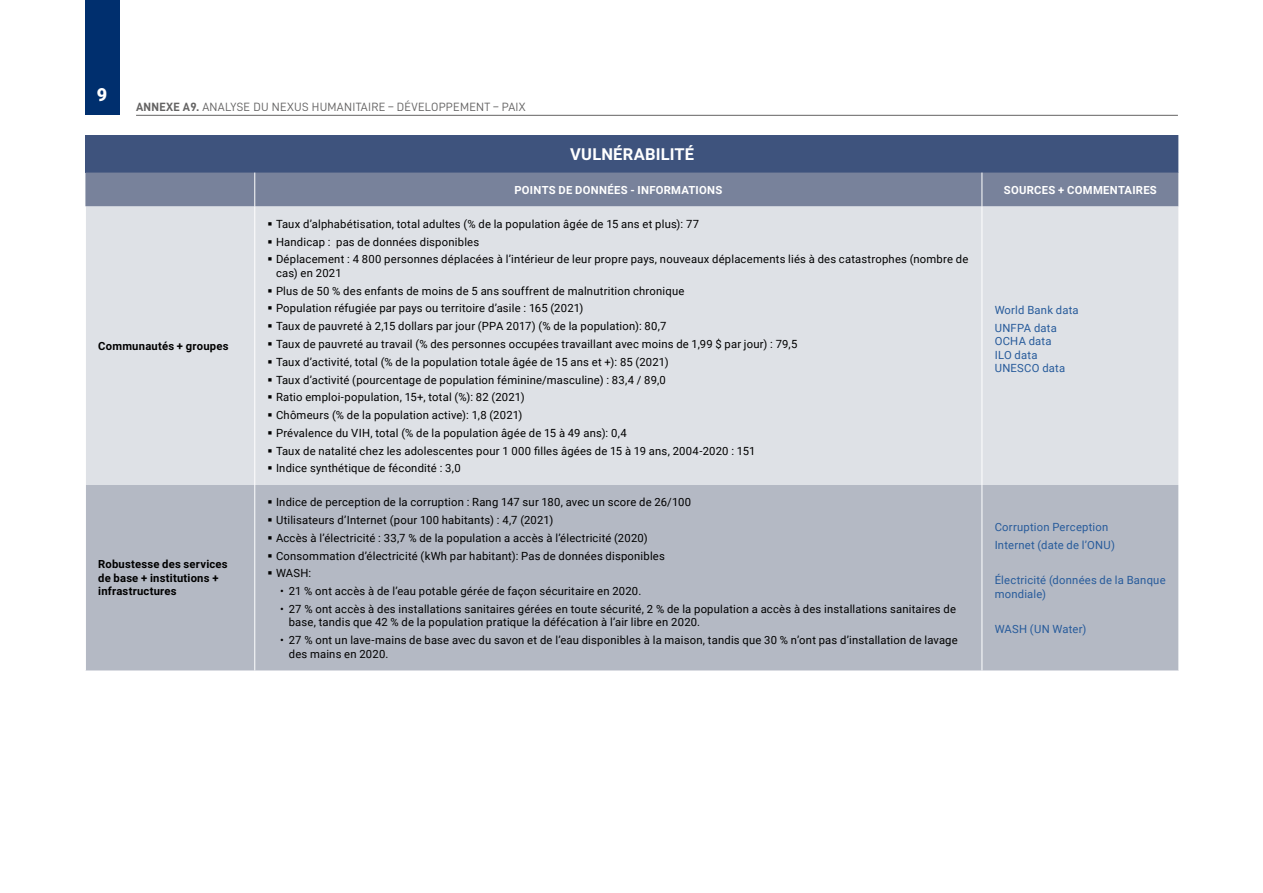
<style>
.page{position:relative;width:1263px;height:893px;background:#fff}
.page>*{position:absolute;margin:0;border:0;box-sizing:border-box;transform-origin:0 0}
.t1{font:900 18px "Roboto";color:#fff}
.t2{font:700 16.5px "Roboto";letter-spacing:.01em;color:#fff}
.t3{font:12px "D DIN";letter-spacing:.025em;color:#646363}
.t4{font:11.25px/13.5px "Roboto";letter-spacing:.015em;color:#000}
.t5{font:11.25px/13.5px "Roboto";letter-spacing:.02em;color:#275b9b}
.t6{font:700 11.25px/13.5px "Roboto";letter-spacing:.02em;color:#000}
.t7{font:700 11.25px "Roboto";letter-spacing:.025em;color:#fff}
.s1{font-family:"D DIN Bold"}
</style>
<div class="page">
<div style="left:85px;top:0;width:34px;height:115px;background:#002f6e"></div>
<hr style="left:136px;top:115px;width:1042px;height:1px;background:#646363">
<div style="left:85px;top:135px;width:1094px;height:38px;background:#3e537d"></div>
<div style="left:85px;top:173px;width:1093px;height:34px;background:#78829b"></div>
<div style="left:86px;top:207px;width:1092px;height:278px;background:#dee1e6"></div>
<div style="left:86px;top:485px;width:1092px;height:185px;background:#b4b9c4"></div>
<hr style="left:1178px;top:135px;width:1px;height:38px;background:#fff">
<hr style="left:254px;top:173px;width:1px;height:34px;background:#fff">
<hr style="left:981px;top:173px;width:1px;height:34px;background:#fff">
<hr style="left:254px;top:207px;width:1px;height:278px;background:#fff">
<hr style="left:981px;top:207px;width:1px;height:278px;background:#fff">
<hr style="left:254px;top:485px;width:1px;height:185px;background:#fff">
<hr style="left:981px;top:485px;width:1px;height:185px;background:#fff">
<h1 class="t1" style="left:97px;top:82px;width:12px">9</h1>
<p class="t3" style="left:136px;top:100px;width:391px"><span class="s1">ANNEXE A9.</span> ANALYSE DU NEXUS HUMANITAIRE – DÉVELOPPEMENT – PAIX</p>
<h2 class="t2" style="left:570px;top:142px;width:125px">VULNÉRABILITÉ</h2>
<p class="t7" style="left:514px;top:182px;width:209px">POINTS DE DONNÉES - INFORMATIONS</p>
<p class="t7" style="left:1004px;top:182px;width:154px">SOURCES + COMMENTAIRES</p>
<p class="t6" style="left:98px;top:339px;width:132px">Communautés + groupes</p>
<p class="t6" style="left:98px;top:557px;width:131px">Robustesse des services de base + institutions + infrastructures</p>
<p class="t4" style="left:267px;top:217px;width:433px">▪ Taux d’alphabétisation, total adultes (% de la population âgée de 15 ans et plus): 77</p>
<p class="t4" style="left:267px;top:235px;width:213px">▪ Handicap : pas de données disponibles</p>
<p class="t4" style="left:276px;top:252px;width:694px;text-indent:-9px">▪ Déplacement : 4 800 personnes déplacées à l’intérieur de leur propre pays, nouveaux déplacements liés à des catastrophes (nombre de cas) en 2021</p>
<p class="t4" style="left:267px;top:284px;width:418px">▪ Plus de 50 % des enfants de moins de 5 ans souffrent de malnutrition chronique</p>
<p class="t4" style="left:267px;top:301px;width:317px">▪ Population réfugiée par pays ou territoire d’asile : 165 (2021)</p>
<p class="t4" style="left:267px;top:319px;width:400px">▪ Taux de pauvreté à 2,15 dollars par jour (PPA 2017) (% de la population): 80,7</p>
<p class="t4" style="left:267px;top:337px;width:531px">▪ Taux de pauvreté au travail (% des personnes occupées travaillant avec moins de 1,99 $ par jour) : 79,5</p>
<p class="t4" style="left:267px;top:355px;width:403px">▪ Taux d’activité, total (% de la population totale âgée de 15 ans et +): 85 (2021)</p>
<p class="t4" style="left:267px;top:372px;width:400px">▪ Taux d’activité (pourcentage de population féminine/masculine) : 83,4 / 89,0</p>
<p class="t4" style="left:267px;top:390px;width:259px">▪ Ratio emploi-population, 15+, total (%): 82 (2021)</p>
<p class="t4" style="left:267px;top:408px;width:256px">▪ Chômeurs (% de la population active): 1,8 (2021)</p>
<p class="t4" style="left:267px;top:426px;width:361px">▪ Prévalence du VIH, total (% de la population âgée de 15 à 49 ans): 0,4</p>
<p class="t4" style="left:267px;top:443px;width:489px">▪ Taux de natalité chez les adolescentes pour 1 000 filles âgées de 15 à 19 ans, 2004-2020 : 151</p>
<p class="t4" style="left:267px;top:461px;width:195px">▪ Indice synthétique de fécondité : 3,0</p>
<p class="t4" style="left:267px;top:495px;width:425px">▪ Indice de perception de la corruption : Rang 147 sur 180, avec un score de 26/100</p>
<p class="t4" style="left:267px;top:513px;width:287px">▪ Utilisateurs d’Internet (pour 100 habitants) : 4,7 (2021)</p>
<p class="t4" style="left:267px;top:531px;width:382px">▪ Accès à l’électricité : 33,7 % de la population a accès à l’électricité (2020)</p>
<p class="t4" style="left:267px;top:549px;width:399px">▪ Consommation d’électricité (kWh par habitant): Pas de données disponibles</p>
<p class="t4" style="left:267px;top:566px;width:45px">▪ WASH:</p>
<p class="t4" style="left:280px;top:584px;width:362px">• 21 % ont accès à de l’eau potable gérée de façon sécuritaire en 2020.</p>
<p class="t4" style="left:289px;top:602px;width:669px;text-indent:-9px">• 27 % ont accès à des installations sanitaires gérées en toute sécurité, 2 % de la population a accès à des installations sanitaires de base, tandis que 42 % de la population pratique la défécation à l’air libre en 2020.</p>
<p class="t4" style="left:289px;top:633px;width:670px;text-indent:-9px">• 27 % ont un lave-mains de base avec du savon et de l’eau disponibles à la maison, tandis que 30 % n’ont pas d’installation de lavage des mains en 2020.</p>
<p class="t5" style="left:995px;top:301px;width:85px;line-height:17.7px">World Bank data<br>UNFPA data</p>
<p class="t5" style="left:995px;top:334px;width:72px">OCHA data<br>ILO data<br>UNESCO data</p>
<p class="t5" style="left:995px;top:518px;width:122px;line-height:17.7px">Corruption Perception<br>Internet (date de l’ONU)</p>
<p class="t5" style="left:995px;top:573px;width:172px">Électricité (données de la Banque mondiale)</p>
<p class="t5" style="left:995px;top:622px;width:93px">WASH (UN Water)</p>
</div>
